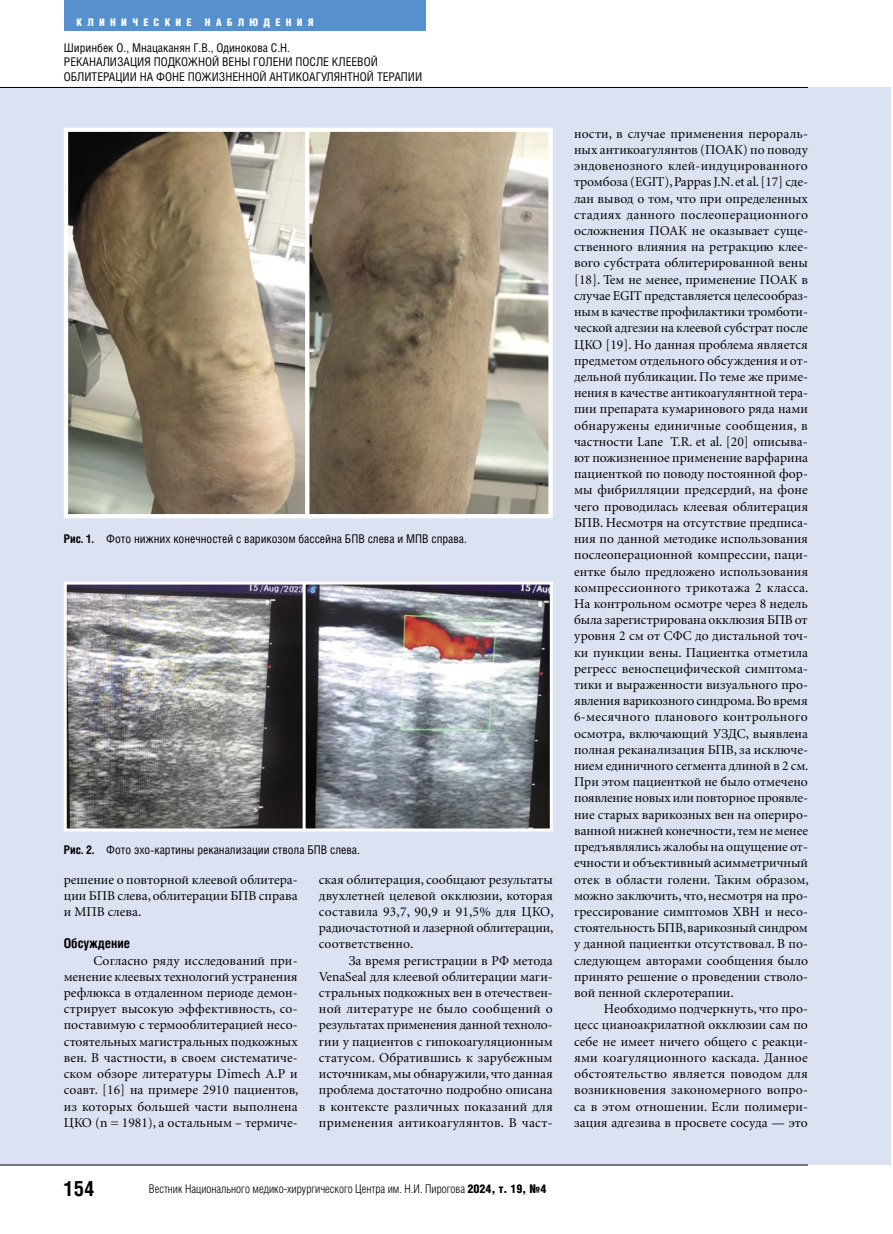
<style>
.page{position:relative;width:893px;height:1234px;background:#fff}
.page>*{position:absolute;margin:0;border:0;box-sizing:border-box;transform-origin:0 0}
.t1{font:700 21px "Helios Cond";color:#000}
.main_text_material{font:13.5px/16.2px "Minion Cyr";color:#000;text-align:justify}
.text_title_MATERIAL{font:700 13.5px "Helios Cond";color:#000}
.ris_name{font:12px/14.4px "Helios Cond";color:#000}
.t2{font:300 12px "Helios Cond";color:#000}
.t3{font:900 10.5px "Helios Cond";letter-spacing:.5em;color:#fff}
.s1{font-weight:700}
.s2{font-weight:900}
</style>
<div class="page">
<div style="left:0;top:87px;width:891px;height:1077px;background:#dbe2f2"></div>
<hr style="left:0;top:1164px;width:808px;height:1px;background:#000">
<hr style="left:0;top:87px;width:808px;height:1px;background:#000">
<div style="left:64px;top:0;width:361px;height:30px;background:#5691ce"></div>
<img style="left:69px;top:133px;width:236px;height:380px">
<div style="left:64px;top:128px;width:247px;height:390px;border:4px solid #fff"></div>
<img style="left:310px;top:133px;width:238px;height:380px">
<div style="left:305px;top:128px;width:248px;height:390px;border:4px solid #fff"></div>
<img style="left:68px;top:585px;width:481px;height:242px">
<div style="left:64px;top:581px;width:242px;height:250px;border:3px solid #fff"></div>
<div style="left:303px;top:581px;width:250px;height:250px;border:3px solid #fff"></div>
<p class="t3" style="left:77px;top:16px;width:117px">КЛИНИЧЕСКИЕ</p>
<p class="t3" style="left:205px;top:16px;width:110px">НАБЛЮДЕНИЯ</p>
<p class="ris_name" style="left:64px;top:40px;width:360px">Ширинбек О., Мнацаканян Г.В., Одинокова С.Н.<br>РЕКАНАЛИЗАЦИЯ ПОДКОЖНОЙ ВЕНЫ ГОЛЕНИ ПОСЛЕ КЛЕЕВОЙ<br>ОБЛИТЕРАЦИИ НА ФОНЕ ПОЖИЗНЕННОЙ АНТИКОАГУЛЯНТНОЙ ТЕРАПИИ</p>
<p class="ris_name" style="left:64px;top:531px;width:405px"><span class="s1">Рис. 1.</span> Фото нижних конечностей с варикозом бассейна БПВ слева и МПВ справа.</p>
<p class="ris_name" style="left:64px;top:842px;width:298px"><span class="s1">Рис. 2.</span> Фото эхо-картины реканализации ствола БПВ слева.</p>
<p class="main_text_material" style="left:64px;top:870px;width:235px">решение о повторной клеевой облитера&shy;ции БПВ слева, облитерации БПВ справа и МПВ слева.</p>
<p class="text_title_MATERIAL" style="left:64px;top:935px;width:68px">Обсуждение</p>
<p class="main_text_material" style="left:64px;top:951px;width:236px;text-indent:30px">Согласно ряду исследований при&shy;менение клеевых технологий устранения рефлюкса в отдаленном периоде демон&shy;стрирует высокую эффективность, со&shy;поставимую с термооблитерацией несо&shy;стоятельных магистральных подкожных вен. В частности, в своем систематиче&shy;ском обзоре литературы Dimech A.P и соавт. [16] на примере 2910 пациентов, из которых большей части выполнена ЦКО (n = 1981), а остальным – термиче-</p>
<p class="main_text_material" style="left:319px;top:870px;width:236px">ская облитерация, сообщают результаты двухлетней целевой окклюзии, которая составила 93,7, 90,9 и 91,5% для ЦКО, радиочастотной и лазерной облитерации, соответственно.</p>
<p class="main_text_material" style="left:319px;top:951px;width:235px;text-indent:30px">За время регистрации в РФ метода VenaSeal для клеевой облитерации маги&shy;стральных подкожных вен в отечествен&shy;ной литературе не было сообщений о результатах применения данной техноло&shy;гии у пациентов с гипокоагуляционным статусом. Обратившись к зарубежным источникам, мы обнаружили, что данная проблема достаточно подробно описана в контексте различных показаний для применения антикоагулянтов. В част-</p>
<h1 class="t1" style="left:64px;top:1175px;width:32px">154</h1>
<p class="t2" style="left:149px;top:1181px;width:399px">Вестник Национального медико-хирургического Центра им. Н.И. Пирогова <span class="s2">2024, т. 19, №4</span></p>
<p class="main_text_material" style="left:574px;top:125px;width:236px">ности, в случае применения перораль&shy;ных антикоагулянтов (ПОАК) по поводу эндовенозного клей-индуцированного тромбоза (EGIT), Pappas J.N. et al. [17] сде&shy;лан вывод о том, что при определенных стадиях данного послеоперационного осложнения ПОАК не оказывает суще&shy;ственного влияния на ретракцию клее&shy;вого субстрата облитерированной вены [18]. Тем не менее, применение ПОАК в случае EGIT представляется целесообраз&shy;ным в качестве профилактики тромботи&shy;ческой адгезии на клеевой субстрат после ЦКО [19]. Но данная проблема является предметом отдельного обсуждения и от&shy;дельной публикации. По теме же приме&shy;нения в качестве антикоагулянтной тера&shy;пии препарата кумаринового ряда нами обнаружены единичные сообщения, в частности Lane T.R. et al. [20] описыва&shy;ют пожизненное применение варфарина пациенткой по поводу постоянной фор&shy;мы фибрилляции предсердий, на фоне чего проводилась клеевая облитерация БПВ. Несмотря на отсутствие предписа&shy;ния по данной методике использования послеоперационной компрессии, паци&shy;ентке было предложено использования компрессионного трикотажа 2 класса.<br>На контрольном осмотре через 8 недель была зарегистрирована окклюзия БПВ от уровня 2 см от СФС до дистальной точ&shy;ки пункции вены. Пациентка отметила регресс веноспецифической симптома&shy;тики и выраженности визуального про&shy;явления варикозного синдрома. Во время 6-месячного планового контрольного осмотра, включающий УЗДС, выявлена полная реканализация БПВ, за исключе&shy;нием единичного сегмента длиной в 2 см.<br>При этом пациенткой не было отмечено появление новых или повторное проявле&shy;ние старых варикозных вен на опериро&shy;ванной нижней конечности, тем не менее предъявлялись жалобы на ощущение от&shy;ечности и объективный асимметричный отек в области голени. Таким образом, можно заключить, что, несмотря на про&shy;грессирование симптомов ХВН и несо&shy;стоятельность БПВ, варикозный синдром у данной пациентки отсутствовал. В по&shy;следующем авторами сообщения было принято решение о проведении стволо&shy;вой пенной склеротерапии.</p>
<p class="main_text_material" style="left:574px;top:1000px;width:235px;text-indent:30px">Необходимо подчеркнуть, что про&shy;цесс цианоакрилатной окклюзии сам по себе не имеет ничего общего с реакци&shy;ями коагуляционного каскада. Данное обстоятельство является поводом для возникновения закономерного вопро&shy;са в этом отношении. Если полимери&shy;зация адгезива в просвете сосуда — это</p>
</div>
